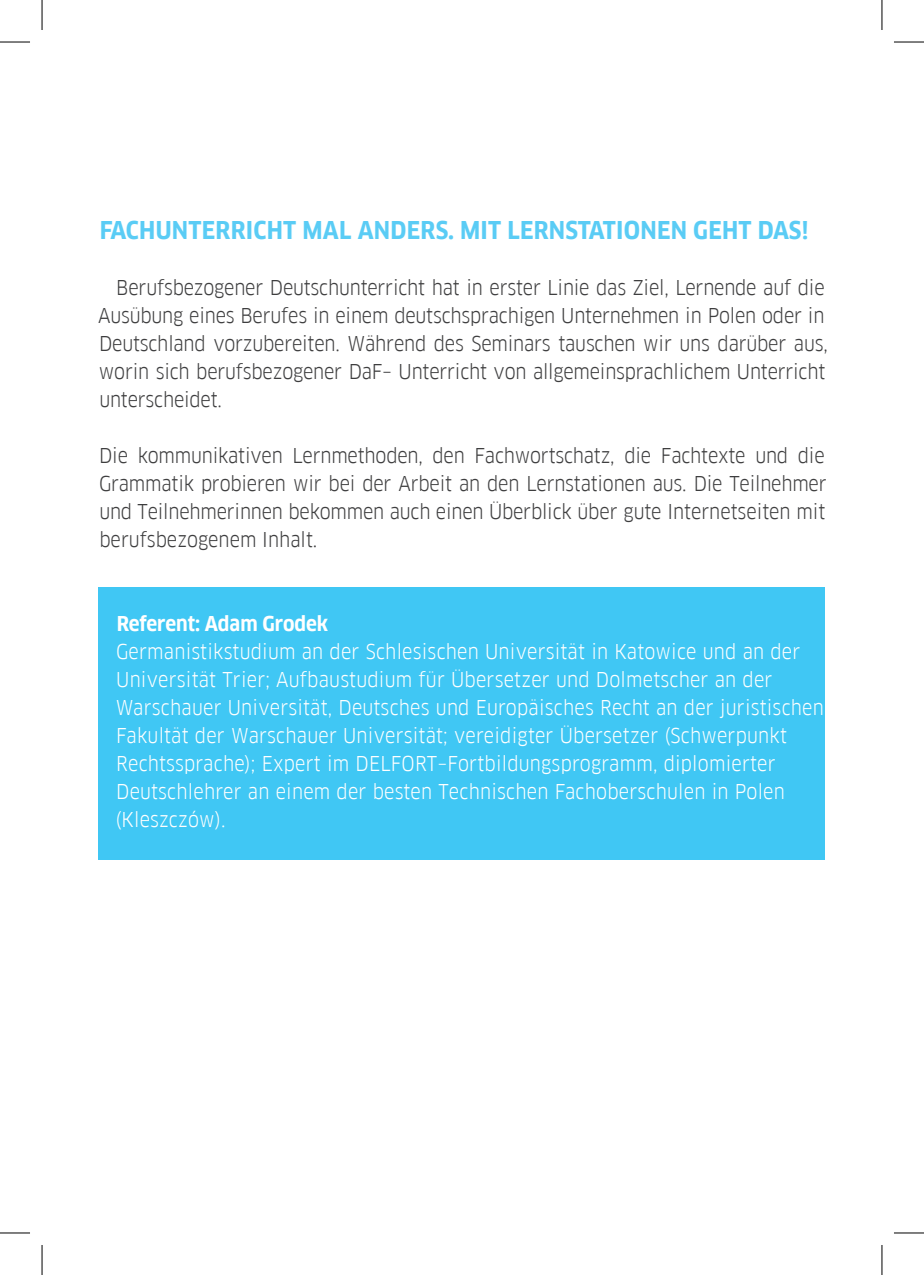
<style>
.page{position:relative;width:924px;height:1275px;background:#fff}
.page>*{position:absolute;margin:0;border:0;box-sizing:border-box;transform-origin:0 0}
.t1{font:700 24px "Goethe FF Clan";letter-spacing:.01em;color:#5accf5}
.referent{font:20px/28px "Goethe FF Clan";letter-spacing:.01em;color:#fff}
.Text_Initial{font:20px/28px "Goethe FF Clan";letter-spacing:-.01em;color:#3e3e3f}
.Text_Paragraph{font:20px/28px "Goethe FF Clan";color:#3e3e3f;text-align:justify}
.s1{font-weight:700}
</style>
<div class="page">
<div style="left:99px;top:587px;width:725px;height:272px;background:#40c7f4"></div>
<hr style="left:0;top:42px;width:30px;height:1px;background:#000">
<hr style="left:893px;top:42px;width:30px;height:1px;background:#000">
<hr style="left:0;top:1232px;width:30px;height:1px;background:#000">
<hr style="left:893px;top:1232px;width:30px;height:1px;background:#000">
<hr style="left:42px;top:0;width:1px;height:30px;background:#000">
<hr style="left:42px;top:1245px;width:1px;height:30px;background:#000">
<hr style="left:881px;top:0;width:1px;height:30px;background:#000">
<hr style="left:881px;top:1245px;width:1px;height:30px;background:#000">
<p class="t1" style="left:100px;top:216px;width:709px">FACHUNTERRICHT MAL ANDERS. MIT LERNSTATIONEN GEHT DAS!</p>
<p class="Text_Initial" style="left:98px;top:273px;width:730px;text-indent:18px">Berufsbezogener Deutschunterricht hat in erster Linie das Ziel, Lernende auf die Ausübung eines Berufes in einem deutschsprachigen Unternehmen in Polen oder in Deutschland vorzubereiten. Während des Seminars tauschen wir uns darüber aus, worin sich berufsbezogener DaF– Unterricht von allgemeinsprachlichem Unterricht unterscheidet.</p>
<p class="Text_Paragraph" style="left:99px;top:441px;width:728px">Die kommunikativen Lernmethoden, den Fachwortschatz, die Fachtexte und die Grammatik probieren wir bei der Arbeit an den Lernstationen aus. Die Teilnehmer und Teilnehmerinnen bekommen auch einen Überblick über gute Internetseiten mit berufsbezogenem Inhalt.</p>
<p class="referent" style="left:115px;top:609px;width:709px"><span class="s1">Referent: Adam Grodek<br></span>Germanistikstudium an der Schlesischen Universität in Katowice und an der Universität Trier; Aufbaustudium für Übersetzer und Dolmetscher an der Warschauer Universität, Deutsches und Europäisches Recht an der juristischen Fakultät der Warschauer Universität; vereidigter Übersetzer (Schwerpunkt Rechtssprache); Expert im DELFORT–Fortbildungsprogramm, diplomierter Deutschlehrer an einem der besten Technischen Fachoberschulen in Polen (Kleszczów).</p>
</div>
